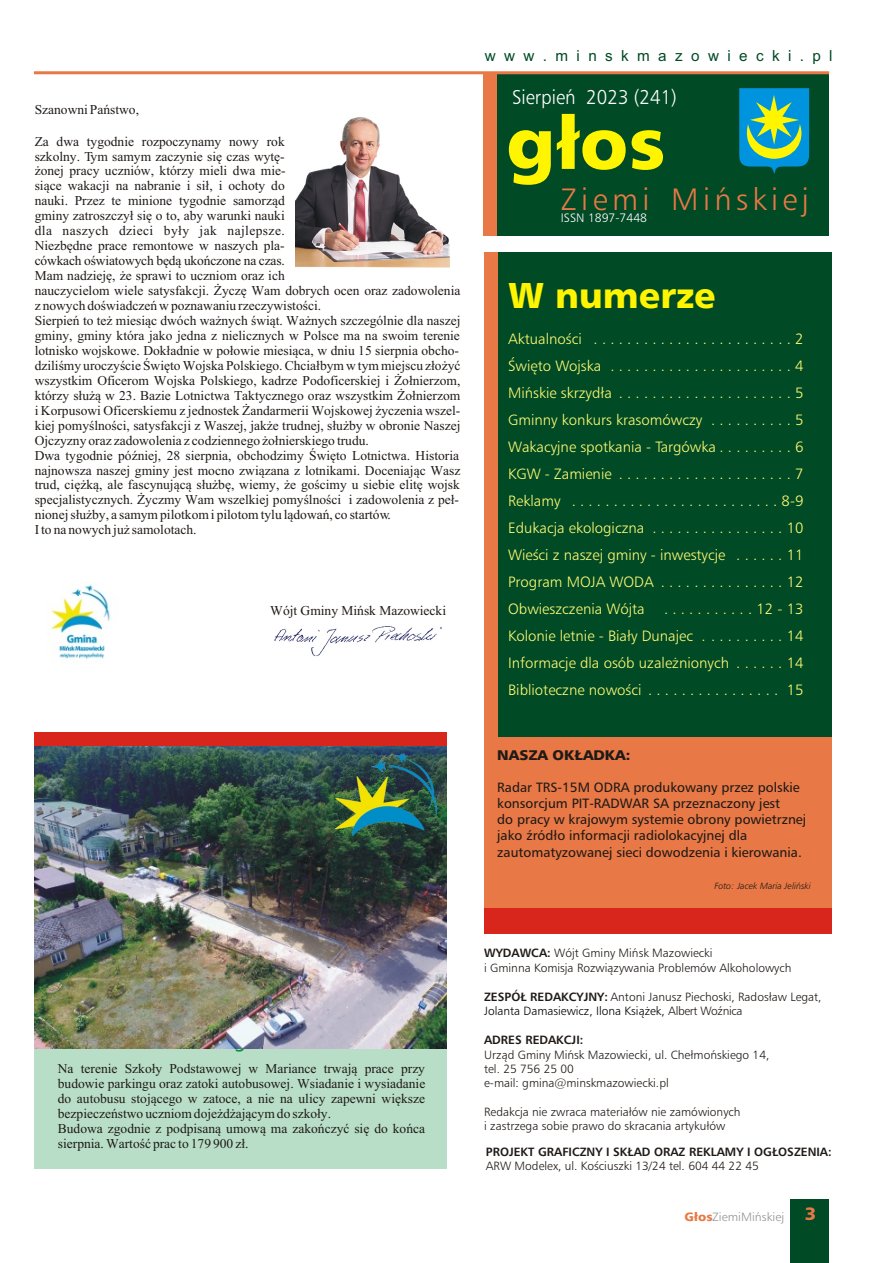
<style>
.page{position:relative;width:894px;height:1263px;background:#fff}
.page>*{position:absolute;margin:0;border:0;box-sizing:border-box;transform-origin:0 0}
.t1{font:700 73.35px "G Frutiger Bl IEE";color:#fff500}
.t2{font:700 36px "G Frutiger Bl IEE";color:#fff500}
.t3{font:30.9px "G Frutiger Lt IEE";letter-spacing:.14em;color:#e87845}
.t4{font:20.1px "G Frutiger Lt IEE";color:#fff;scale:.94 1}
.t5{font:15.3px "Arial CE";letter-spacing:.55em;color:#004a26}
.t6{font:15px/27px "G Frutiger Lt IEE";color:#fffa73;text-align:justify}
.t7{font:700 13.95px "G Frutiger Bl IEE";color:#1f1a17;scale:1.07 1}
.t8{font:13.5px/15px "Times New Roman CE";color:#1f1a17}
.t9{font:13.5px/16.4px "G Frutiger IEE";color:#1f1a17}
.t10{font:12.3px "G Frutiger Lt IEE";color:#fff}
.t11{font:12px/14.4px "G Frutiger Lt IEE";color:#1f1a17}
.t12{font:700 12px "G Frutiger IEE";color:#1f1a17}
.t13{font:12px "G Frutiger Lt IEE";color:#969494}
.t14{font:italic 9px "G Frutiger Lt IEE";color:#1f1a17}
.s1{font-family:"G Frutiger IEE";font-weight:700}
.s2{color:#000}
.s3{font-family:"G Frutiger Bl IEE";font-weight:700;color:#e87845}
.s4{font-family:"G Frutiger Bl IEE";font-weight:700;font-size:18px;color:#e87845}
</style>
<div class="page">
<div style="left:34px;top:993px;width:413px;height:176px;background:#b8dec7"></div>
<div style="left:484px;top:252px;width:347px;height:666px;background:#e87845"></div>
<div style="left:484px;top:908px;width:347px;height:25px;background:#d9261c"></div>
<img style="left:296px;top:74px;width:153px;height:193px">
<div style="left:484px;top:72px;width:22px;height:164px;background:#e87845"></div>
<div style="left:498px;top:72px;width:331px;height:164px;background:#004a26"></div>
<hr style="left:34px;top:71px;width:795px;height:3px;background:#e87845">
<svg style="left:739px;top:88px;width:70px;height:86px;background:#38a29b"></svg>
<div style="left:791px;top:1199px;width:38px;height:64px;background:#004a26"></div>
<div style="left:498px;top:252px;width:333px;height:485px;background:#004a26"></div>
<div style="left:34px;top:732px;width:413px;height:15px;background:#d9261c"></div>
<img style="left:274px;top:626px;width:168px;height:31px">
<img style="left:50px;top:584px;width:61px;height:75px">
<img style="left:34px;top:746px;width:413px;height:302px">
<img style="left:336px;top:753px;width:100px;height:82px">
<p class="t8" style="left:35px;top:103px;width:106px">Szanowni Pañstwo,</p>
<p class="t8" style="left:35px;top:135px;width:427px">Za dwa tygodnie rozpoczynamy nowy rok<br>szkolny. Tym samym zaczynie siê czas wytê-<br>¿onej pracy uczniów, którzy mieli dwa mie-<br>si¹ce wakacji na nabranie i si³, i ochoty do<br>nauki. Przez te minione tygodnie samorz¹d<br>gminy zatroszczy³ siê o to, aby warunki nauki<br>dla naszych dzieci by³y jak najlepsze.<br>Niezbêdne prace remontowe w naszych pla-<br>cówkach oœwiatowych bêd¹ ukoñczone na czas.<br>Mam nadziejê, ¿e sprawi to uczniom oraz ich<br>nauczycielom wiele satysfakcji. ¯yczê Wam dobrych ocen oraz zadowolenia z nowych doœwiadczeñ w poznawaniu rzeczywistoœci.<br>Sierpieñ to te¿ miesi¹c dwóch wa¿nych œwi¹t. Wa¿nych szczególnie dla naszej gminy, gminy która jako jedna z nielicznych w Polsce ma na swoim terenie lotnisko wojskowe. Dok³adnie w po³owie miesi¹ca, w dniu 15 sierpnia obcho&shy;dziliœmy uroczyœcie Œwiêto Wojska Polskiego. Chcia³bym w tym miejscu z³o¿yæ wszystkim Oficerom Wojska Polskiego, kadrze Podoficerskiej i ¯o³nierzom, którzy s³u¿¹ w 23. Bazie Lotnictwa Taktycznego oraz wszystkim ¯o³nierzom i Korpusowi Oficerskiemu z jednostek ¯andarmerii Wojskowej ¿yczenia wszel&shy;kiej pomyœlnoœci, satysfakcji z Waszej, jak¿e trudnej, s³u¿by w obronie Naszej Ojczyzny oraz zadowolenia z codziennego ¿o³nierskiego trudu.<br>Dwa tygodnie póŸniej, 28 sierpnia, obchodzimy Œwiêto Lotnictwa. Historia najnowsza naszej gminy jest mocno zwi¹zana z lotnikami. Doceniaj¹c Wasz trud, ciê¿k¹, ale fascynuj¹c¹ s³u¿bê, wiemy, ¿e goœcimy u siebie elitê wojsk specjalistycznych. ¯yczmy Wam wszelkiej pomyœlnoœci i zadowolenia z pe³- nionej s³u¿by, a samym pilotkom i pilotom tylu l¹dowañ, co startów.<br>I to na nowych ju¿ samolotach.</p>
<p class="t8" style="left:270px;top:605px;width:177px">Wójt Gminy Miñsk Mazowiecki</p>
<p class="t8" style="left:58px;top:1062px;width:369px">Na terenie Szko³y Podstawowej w Mariance trwaj¹ prace przy budowie parkingu oraz zatoki autobusowej. Wsiadanie i wysiadanie do autobusu stoj¹cego w zatoce, a nie na ulicy zapewni wiêksze bezpieczeñstwo uczniom doje¿d¿aj¹cym do szko³y.<br>Budowa zgodnie z podpisan¹ umow¹ ma zakoñczyæ siê do koñca sierpnia. Wartoœæ prac to 179 900 z³.</p>
<p class="t5" style="left:485px;top:50px;width:349px">www.minskmazowiecki.pl</p>
<h3 class="t4" style="left:512px;top:89px;width:177px">Sierpieñ 2023 (241)</h3>
<h1 class="t1" style="left:506px;top:113px;width:161px">g³os</h1>
<h3 class="t3" style="left:561px;top:186px;width:249px">Ziemi Miñskiej</h3>
<p class="t10" style="left:561px;top:212px;width:88px">ISSN 1897-7448</p>
<h2 class="t2" style="left:509px;top:280px;width:209px">W numerze</h2>
<p class="t6" style="left:508px;top:327px;width:297px">Aktualnoœci ........................2<br>Œwiêto Wojska ......................4<br>Miñskie skrzyd³a .....................5<br>Gminny konkurs krasomówczy . . . . . . . . . . 5<br>Wakacyjne spotkania - Targówka . . . . . . . . . 6<br>KGW - Zamienie .....................7<br>Reklamy .........................8-9<br>Edukacja ekologiczna . . . . . . . . . . . . . . . . 10<br>Wieœci z naszej gminy - inwestycje . . . . . . 11<br>Program MOJA WODA ...............12<br>Obwieszczenia Wójta</p>
<p class="t6" style="left:508px;top:597px;width:297px;text-indent:156px">...........12 - 13<br>Kolonie letnie - Bia³y Dunajec . . . . . . . . . . 14<br>Informacje dla osób uzale¿nionych . . . . . . 14<br>Biblioteczne nowoœci . . . . . . . . . . . . . . . . 15</p>
<p class="t7" style="left:497px;top:749px;width:126px">NASZA OK£ADKA:</p>
<p class="t9" style="left:497px;top:780px;width:310px">Radar TRS-15M ODRA produkowany przez polskie konsorcjum PIT-RADWAR SA przeznaczony jest<br>do pracy w krajowym systemie obrony powietrznej jako Ÿród³o informacji radiolokacyjnej dla zautomatyzowanej sieci dowodzenia i kierowania.</p>
<p class="t14" style="left:714px;top:882px;width:98px">Foto: Jacek Maria Jeliñski</p>
<p class="t11" style="left:484px;top:947px;width:309px"><span class="s1">WYDAWCA:</span> Wójt Gminy Miñsk Mazowiecki<br>i Gminna Komisja Rozwi¹zywania Problemów Alkoholowych</p>
<p class="t11" style="left:484px;top:991px;width:339px"><span class="s1">ZESPÓ£ REDAKCYJNY:</span> Antoni Janusz Piechoski, Rados³aw Legat,<br><span class="s2">Jolanta Damasiewicz, Ilona Ksi¹¿ek,</span> Albert WoŸnica</p>
<p class="t12" style="left:484px;top:1035px;width:101px">ADRES REDAKCJI:</p>
<p class="t11" style="left:484px;top:1048px;width:287px">Urz¹d Gminy Miñsk Mazowiecki, ul. Che³moñskiego 14, tel. 25 756 25 00<br>e-mail: gmina@minskmazowiecki.pl</p>
<p class="t11" style="left:484px;top:1105px;width:258px">Redakcja nie zwraca materia³ów nie zamówionych i zastrzega sobie prawo do skracania artyku³ów</p>
<p class="t12" style="left:486px;top:1147px;width:347px">PROJEKT GRAFICZNY I SK£AD ORAZ REKLAMY I OG£OSZENIA:</p>
<p class="t11" style="left:486px;top:1160px;width:275px">ARW Modelex, ul. Koœciuszki 13/24 tel. 604 44 22 45</p>
<p class="t13" style="left:685px;top:1211px;width:133px"><span class="s3">G³os</span>ZiemiMiñskiej <span class="s4">3</span></p>
</div>
